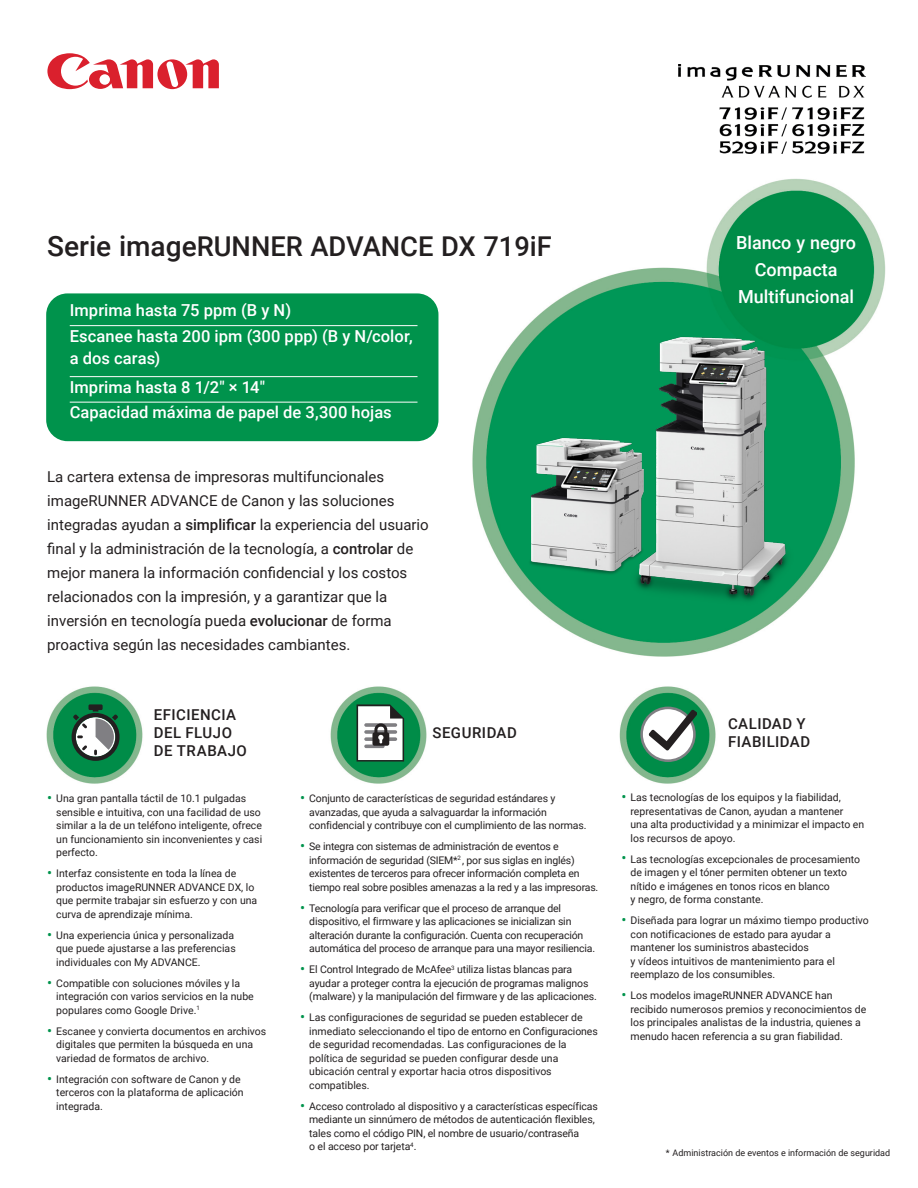
<style>
.page{position:relative;width:918px;height:1188px;background:#fff}
.page>*{position:absolute;margin:0;border:0;box-sizing:border-box;transform-origin:0 0}
.Header_1{font:500 27.3px "Roboto";color:#231f20}
.t1{font:500 18px "Roboto";color:#fff}
.Intro_Features{font:500 16.5px/22.5px "Roboto";letter-spacing:.005em;color:#fff}
.Intro_Paragraph_SP{font:15px/24px "Roboto";color:#231f20}
.orange_subs{font:500 15px/18px "Roboto";letter-spacing:.03em;color:#231f20}
.Body_Bullets{font:10.5px/13.5px "Roboto";color:#231f20}
.Body_Bullets-2{font:10.5px/13.5px "Roboto";letter-spacing:-.02em;color:#231f20}
.Footnotes{font:9px "Roboto";color:#231f20}
.s1{font-size:28.05px}
.s2{font-weight:500}
.s3{font-size:15px;color:#00934c}
</style>
<div class="page">
<img style="left:46px;top:686px;width:670px;height:98px">
<div style="left:46px;top:293px;width:392px;height:148px;background:#00934c;border-radius:21px"></div>
<img style="left:472px;top:178px;width:414px;height:479px">
<img style="left:626px;top:326px;width:172px;height:281px">
<img style="left:485px;top:429px;width:204px;height:153px">
<img style="left:678px;top:64px;width:187px;height:89px">
<svg style="left:357px;top:704px;width:47px;height:58px"></svg>
<svg style="left:72px;top:704px;width:48px;height:57px"></svg>
<hr style="left:70px;top:325px;width:348px;height:1px;background:#fff">
<hr style="left:70px;top:376px;width:348px;height:1px;background:#fff">
<hr style="left:70px;top:402px;width:348px;height:1px;background:#fff">
<svg style="left:640px;top:707px;width:56px;height:55px"></svg>
<svg style="left:643px;top:709px;width:54px;height:50px"></svg>
<svg style="left:47px;top:53px;width:172px;height:36px"></svg>
<p class="Header_1" style="left:47px;top:227px;width:506px"><span class="s1">Serie image</span>RUNNER ADVANCE DX 719iF</p>
<p class="Intro_Features" style="left:70px;top:299px;width:223px">Imprima hasta 75 ppm (B y N)</p>
<p class="Intro_Features" style="left:70px;top:324px;width:345px">Escanee hasta 200 ipm (300 ppp) (B y N/color, a dos caras)</p>
<p class="Intro_Features" style="left:70px;top:375px;width:197px">Imprima hasta 8 1/2" × 14"</p>
<p class="Intro_Features" style="left:70px;top:401px;width:324px">Capacidad máxima de papel de 3,300 hojas</p>
<p class="Intro_Paragraph_SP" style="left:47px;top:464px;width:383px">La cartera extensa de impresoras multifuncionales imageRUNNER ADVANCE de Canon y las soluciones integradas ayudan a <span class="s2">simplificar</span> la experiencia del usuario final y la administración de la tecnología, a <span class="s2">controlar</span> de mejor manera la información confidencial y los costos relacionados con la impresión, y a garantizar que la inversión en tecnología pueda <span class="s2">evolucionar</span> de forma proactiva según las necesidades cambiantes.</p>
<p class="t1" style="left:736px;top:230px;width:122px">Blanco y negro</p>
<p class="t1" style="left:755px;top:257px;width:84px">Compacta</p>
<p class="t1" style="left:738px;top:284px;width:117px">Multifuncional</p>
<h1 class="orange_subs" style="left:154px;top:705px;width:95px">EFICIENCIA<br>DEL FLUJO<br>DE TRABAJO</h1>
<h1 class="orange_subs" style="left:728px;top:714px;width:84px">CALIDAD Y<br>FIABILIDAD</h1>
<h1 class="orange_subs" style="left:433px;top:723px;width:86px">SEGURIDAD</h1>
<p class="Body_Bullets" style="left:56px;top:791px;width:207px;text-indent:-9px"><span class="s3">•</span> Una gran pantalla táctil de 10.1 pulgadas sensible e intuitiva, con una facilidad de uso similar a la de un teléfono inteligente, ofrece un funcionamiento sin inconvenientes y casi perfecto.</p>
<p class="Body_Bullets" style="left:56px;top:866px;width:203px;text-indent:-9px"><span class="s3">•</span> Interfaz consistente en toda la línea de productos imageRUNNER ADVANCE DX, lo que permite trabajar sin esfuerzo y con una curva de aprendizaje mínima.</p>
<p class="Body_Bullets" style="left:56px;top:928px;width:181px;text-indent:-9px"><span class="s3">•</span> Una experiencia única y personalizada que puede ajustarse a las preferencias individuales con My ADVANCE.</p>
<p class="Body_Bullets" style="left:56px;top:976px;width:199px;text-indent:-9px"><span class="s3">•</span> Compatible con soluciones móviles y la integración con varios servicios en la nube populares como Google Drive.<sup>1</sup></p>
<p class="Body_Bullets" style="left:56px;top:1024px;width:212px;text-indent:-9px"><span class="s3">•</span> Escanee y convierta documentos en archivos digitales que permiten la búsqueda en una variedad de formatos de archivo.</p>
<p class="Body_Bullets" style="left:56px;top:1072px;width:189px;text-indent:-9px"><span class="s3">•</span> Integración con software de Canon y de terceros con la plataforma de aplicación integrada.</p>
<p class="Body_Bullets" style="left:309px;top:791px;width:279px;text-indent:-9px"><span class="s3">•</span> Conjunto de características de seguridad estándares y avanzadas, que ayuda a salvaguardar la información confidencial y contribuye con el cumplimiento de las normas.</p>
<p class="Body_Bullets-2" style="left:309px;top:839px;width:291px;text-indent:-9px"><span class="s3">•</span> Se integra con sistemas de administración de eventos e información de seguridad (SIEM*<sup>2</sup> , por sus siglas en inglés) existentes de terceros para ofrecer información completa en tiempo real sobre posibles amenazas a la red y a las impresoras.</p>
<p class="Body_Bullets" style="left:309px;top:901px;width:288px;text-indent:-9px"><span class="s3">•</span> Tecnología para verificar que el proceso de arranque del dispositivo, el firmware y las aplicaciones se inicializan sin alteración durante la configuración. Cuenta con recuperación automática del proceso de arranque para una mayor resiliencia.</p>
<p class="Body_Bullets" style="left:309px;top:962px;width:289px;text-indent:-9px"><span class="s3">•</span> El Control Integrado de McAfee<sup>3</sup> utiliza listas blancas para ayudar a proteger contra la ejecución de programas malignos (malware) y la manipulación del firmware y de las aplicaciones.</p>
<p class="Body_Bullets" style="left:309px;top:1010px;width:290px;text-indent:-9px"><span class="s3">•</span> Las configuraciones de seguridad se pueden establecer de inmediato seleccionando el tipo de entorno en Configuraciones de seguridad recomendadas. Las configuraciones de la política de seguridad se pueden configurar desde una ubicación central y exportar hacia otros dispositivos compatibles.</p>
<p class="Body_Bullets" style="left:309px;top:1099px;width:290px;text-indent:-9px"><span class="s3">•</span> Acceso controlado al dispositivo y a características específicas mediante un sinnúmero de métodos de autenticación flexibles, tales como el código PIN, el nombre de usuario/contraseña<br>o el acceso por tarjeta<sup>4</sup>.</p>
<p class="Body_Bullets" style="left:631px;top:790px;width:235px;text-indent:-9px"><span class="s3">•</span> Las tecnologías de los equipos y la fiabilidad, representativas de Canon, ayudan a mantener<br>una alta productividad y a minimizar el impacto en los recursos de apoyo.</p>
<p class="Body_Bullets" style="left:631px;top:852px;width:231px;text-indent:-9px"><span class="s3">•</span> Las tecnologías excepcionales de procesamiento de imagen y el tóner permiten obtener un texto nítido e imágenes en tonos ricos en blanco<br>y negro, de forma constante.</p>
<p class="Body_Bullets" style="left:631px;top:913px;width:240px;text-indent:-9px"><span class="s3">•</span> Diseñada para lograr un máximo tiempo productivo con notificaciones de estado para ayudar a mantener los suministros abastecidos<br>y vídeos intuitivos de mantenimiento para el reemplazo de los consumibles.</p>
<p class="Body_Bullets" style="left:631px;top:988px;width:237px;text-indent:-9px"><span class="s3">•</span> Los modelos imageRUNNER ADVANCE han recibido numerosos premios y reconocimientos de los principales analistas de la industria, quienes a menudo hacen referencia a su gran fiabilidad.</p>
<p class="Footnotes" style="left:666px;top:1147px;width:226px">* Administración de eventos e información de seguridad</p>
</div>
